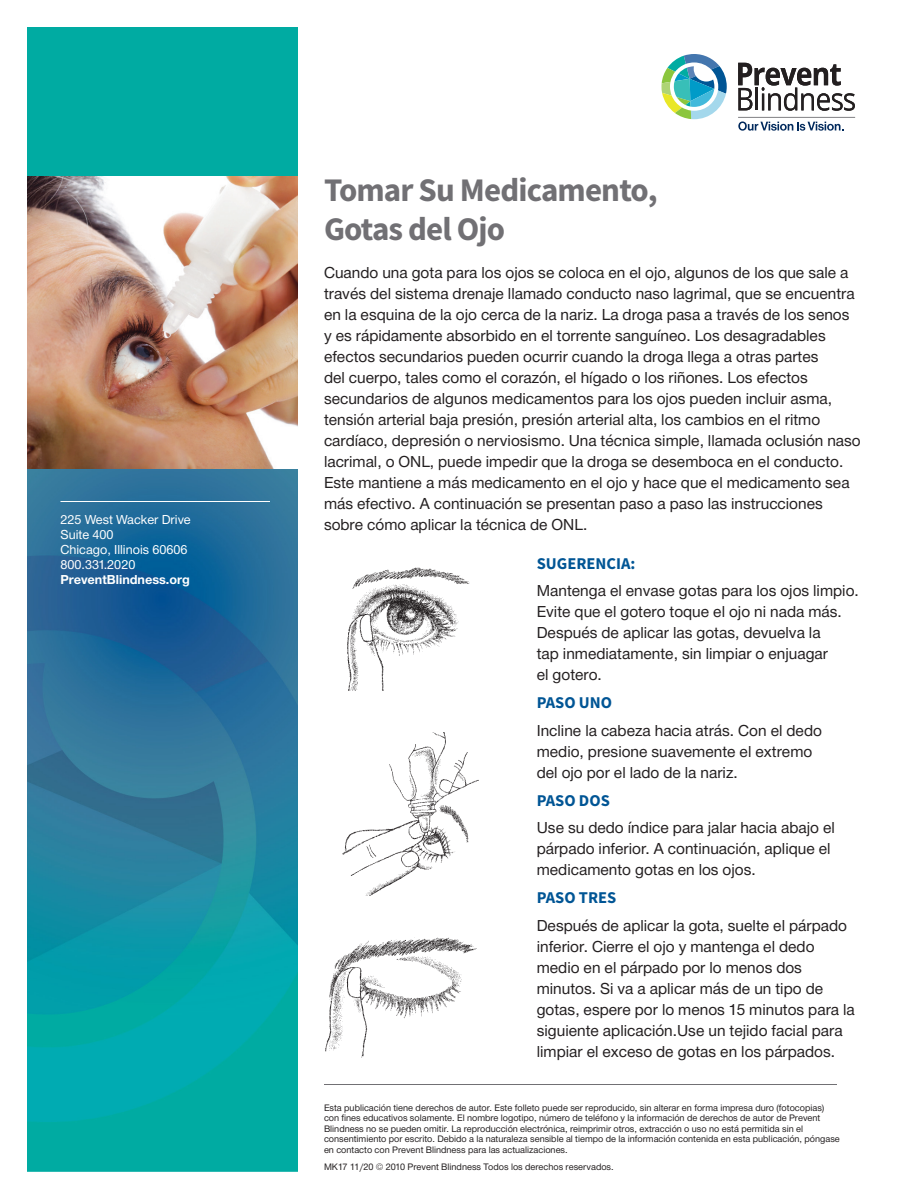
<style>
.page{position:relative;width:918px;height:1188px;background:#fff}
.page>*{position:absolute;margin:0;border:0;box-sizing:border-box;transform-origin:0 0}
.t1{font:700 33px "Source Sans Pro";letter-spacing:-.025em;color:#717074}
.BODY{font:16.5px/21px "Helvetica Neue H55";color:#231f20}
.BODY-2{font:700 16.5px "Source Sans Pro";color:#005595}
.t2{font:13.5px "Helvetica Neue H55";color:#fff}
.t3{font:13.5px "Helvetica Neue H75";color:#fff}
.t4{font:9.75px/10.5px "Helvetica Neue H55";color:#231f20}
</style>
<div class="page">
<svg style="left:738px;top:63px;width:117px;height:48px"></svg>
<svg style="left:662px;top:54px;width:65px;height:65px"></svg>
<svg style="left:738px;top:121px;width:105px;height:10px"></svg>
<hr style="left:738px;top:117px;width:117px;height:1px;background:#808083">
<img style="left:27px;top:27px;width:271px;height:1145px">
<img style="left:27px;top:176px;width:271px;height:293px">
<hr style="left:60px;top:501px;width:210px;height:1px;background:#fff">
<hr style="left:324px;top:1084px;width:513px;height:1px;background:#717074">
<img style="left:347px;top:568px;width:123px;height:122px">
<img style="left:342px;top:733px;width:136px;height:163px">
<img style="left:325px;top:938px;width:152px;height:120px">
<p class="t2" style="left:60px;top:511px;width:132px">225 West Wacker Drive</p>
<p class="t2" style="left:60px;top:526px;width:55px">Suite 400</p>
<p class="t2" style="left:60px;top:541px;width:129px">Chicago, Illinois 60606</p>
<p class="t2" style="left:60px;top:556px;width:76px">800.331.2020</p>
<p class="t3" style="left:60px;top:571px;width:131px">PreventBlindness.org</p>
<p class="t1" style="left:324px;top:167px;width:335px">Tomar Su Medicamento,</p>
<p class="t1" style="left:324px;top:206px;width:183px">Gotas del Ojo</p>
<p class="BODY" style="left:324px;top:263px;width:526px">Cuando una gota para los ojos se coloca en el ojo, algunos de los que sale a</p>
<p class="BODY" style="left:324px;top:284px;width:538px">través del sistema drenaje llamado conducto naso lagrimal, que se encuentra en la esquina de la ojo cerca de la nariz. La droga pasa a través de los senos y es rápidamente absorbido en el torrente sanguíneo. Los desagradables efectos secundarios pueden ocurrir cuando la droga llega a otras partes<br>del cuerpo, tales como el corazón, el hígado o los riñones. Los efectos secundarios de algunos medicamentos para los ojos pueden incluir asma, tensión arterial baja presión, presión arterial alta, los cambios en el ritmo cardíaco, depresión o nerviosismo. Una técnica simple, llamada oclusión naso lacrimal, o ONL, puede impedir que la droga se desemboca en el conducto.<br>Este mantiene a más medicamento en el ojo y hace que el medicamento sea más efectivo. A continuación se presentan paso a paso las instrucciones sobre cómo aplicar la técnica de ONL.</p>
<p class="BODY-2" style="left:537px;top:552px;width:100px">SUGERENCIA:</p>
<p class="BODY" style="left:537px;top:582px;width:324px">Mantenga el envase gotas para los ojos limpio.<br>Evite que el gotero toque el ojo ni nada más.<br>Después de aplicar las gotas, devuelva la<br>tap inmediatamente, sin limpiar o enjuagar<br>el gotero.</p>
<p class="BODY-2" style="left:537px;top:691px;width:77px">PASO UNO</p>
<p class="BODY" style="left:537px;top:721px;width:287px">Incline la cabeza hacia atrás. Con el dedo medio, presione suavemente el extremo del ojo por el lado de la nariz.</p>
<p class="BODY-2" style="left:537px;top:789px;width:75px">PASO DOS</p>
<p class="BODY" style="left:537px;top:819px;width:300px">Use su dedo índice para jalar hacia abajo el párpado inferior. A continuación, aplique el medicamento gotas en los ojos.</p>
<p class="BODY-2" style="left:537px;top:886px;width:81px">PASO TRES</p>
<p class="BODY" style="left:537px;top:916px;width:320px">Después de aplicar la gota, suelte el párpado inferior. Cierre el ojo y mantenga el dedo medio en el párpado por lo menos dos minutos. Si va a aplicar más de un tipo de gotas, espere por lo menos 15 minutos para la siguiente aplicación.Use un tejido facial para limpiar el exceso de gotas en los párpados.</p>
<p class="t4" style="left:324px;top:1103px;width:517px">Esta publicación tiene derechos de autor. Este folleto puede ser reproducido, sin alterar en forma impresa duro (fotocopias) con fines educativos solamente. El nombre logotipo, número de teléfono y la información de derechos de autor de Prevent Blindness no se pueden omitir. La reproducción electrónica, reimprimir otros, extracción o uso no está permitida sin el consentimiento por escrito. Debido a la naturaleza sensible al tiempo de la información contenida en esta publicación, póngase en contacto con Prevent Blindness para las actualizaciones.</p>
<p class="t4" style="left:324px;top:1162px;width:291px">MK17 11/20 © 2010 Prevent Blindness® Todos los derechos reservados.</p>
</div>
